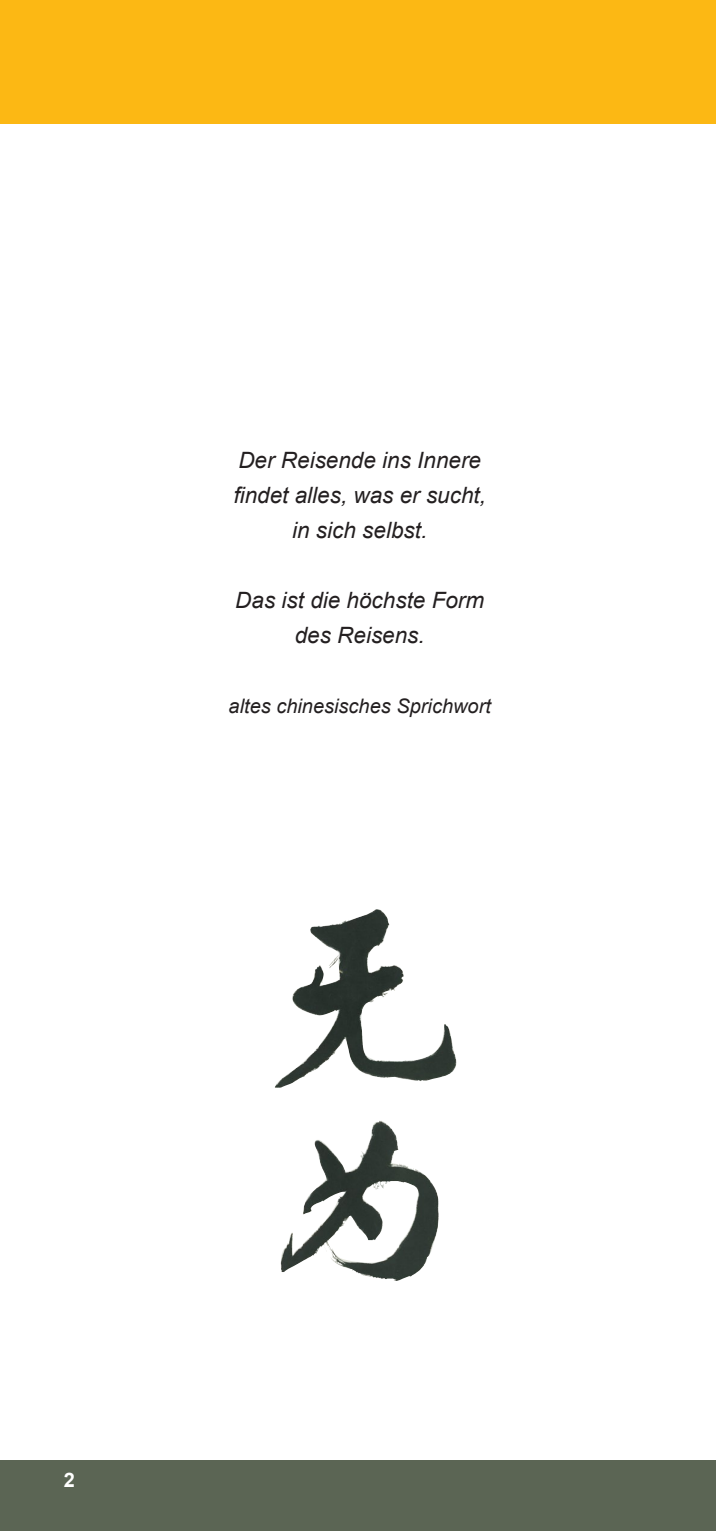
<style>
.page{position:relative;width:716px;height:1531px;background:#fff}
.page>*{position:absolute;margin:0;border:0;box-sizing:border-box;transform-origin:0 0}
.t1{font:italic 22.5px/35px "Arial";color:#231f20;text-align:center}
.t2{font:italic 20px "Arial";color:#231f20}
.t3{font:700 20px "Arial";color:#fff}
</style>
<div class="page">
<div style="left:0;top:1460px;width:716px;height:71px;background:#5b6554"></div>
<div style="left:0;top:0;width:716px;height:123px;background:#fcb814"></div>
<img style="left:275px;top:909px;width:182px;height:179px">
<p class="t1" style="left:233px;top:443px;width:254px">Der Reisende ins Innere findet alles, was er sucht, in sich selbst.</p>
<p class="t1" style="left:235px;top:583px;width:250px">Das ist die höchste Form des Reisens.</p>
<p class="t2" style="left:228px;top:693px;width:264px">altes chinesisches Sprichwort</p>
<p class="t3" style="left:64px;top:1466px;width:13px">2</p>
</div>
